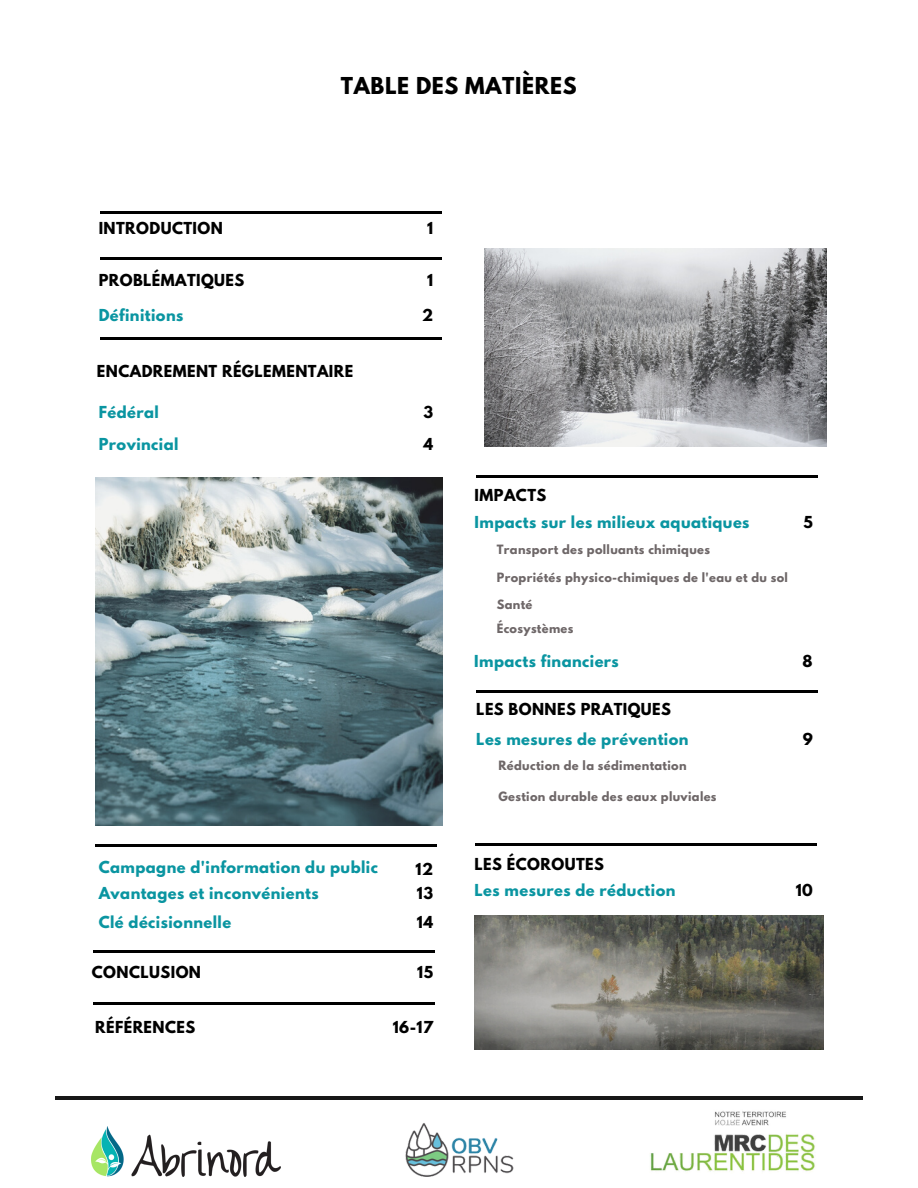
<style>
.page{position:relative;width:918px;height:1188px;background:#fff}
.page>*{position:absolute;margin:0;border:0;box-sizing:border-box;transform-origin:0 0}
.t1{font:700 20.7px "League Spartan";letter-spacing:.03em;color:#000}
.t2{font:700 14.7px "League Spartan";letter-spacing:.03em;color:#0a95a1}
.t3{font:700 14.7px "League Spartan";letter-spacing:.03em;color:#000}
.t4{font:700 11.4px "League Spartan";letter-spacing:.03em;color:#6e6768}
</style>
<div class="page">
<hr style="left:100px;top:211px;width:342px;height:2px;background:#000">
<img style="left:95px;top:478px;width:348px;height:347px">
<img style="left:484px;top:248px;width:342px;height:198px">
<img style="left:475px;top:916px;width:348px;height:134px">
<hr style="left:476px;top:476px;width:342px;height:2px;background:#000">
<hr style="left:100px;top:338px;width:342px;height:2px;background:#000">
<hr style="left:476px;top:690px;width:342px;height:3px;background:#000">
<hr style="left:95px;top:845px;width:342px;height:2px;background:#000">
<hr style="left:55px;top:1096px;width:808px;height:4px;background:#181818">
<hr style="left:93px;top:950px;width:342px;height:2px;background:#000">
<hr style="left:93px;top:1002px;width:342px;height:2px;background:#000">
<hr style="left:475px;top:844px;width:342px;height:2px;background:#000">
<hr style="left:100px;top:257px;width:342px;height:2px;background:#000">
<img style="left:405px;top:1123px;width:109px;height:53px">
<img style="left:650px;top:1111px;width:165px;height:61px">
<img style="left:92px;top:1127px;width:189px;height:49px">
<p class="t1" style="left:341px;top:75px;width:237px">TABLE DES MATIÈRES</p>
<p class="t3" style="left:99px;top:221px;width:126px">INTRODUCTION</p>
<p class="t3" style="left:427px;top:221px;width:8px">1</p>
<p class="t3" style="left:99px;top:273px;width:147px">PROBLÉMATIQUES</p>
<p class="t3" style="left:427px;top:273px;width:8px">1</p>
<p class="t2" style="left:99px;top:308px;width:86px">Définitions</p>
<p class="t3" style="left:97px;top:363px;width:258px">ENCADREMENT RÉGLEMENTAIRE</p>
<p class="t3" style="left:422px;top:308px;width:13px">2</p>
<p class="t2" style="left:99px;top:405px;width:62px">Fédéral</p>
<p class="t2" style="left:99px;top:436px;width:81px">Provincial</p>
<p class="t3" style="left:423px;top:436px;width:11px">4</p>
<p class="t3" style="left:423px;top:405px;width:11px">3</p>
<p class="t2" style="left:99px;top:860px;width:281px">Campagne d'information du public</p>
<p class="t3" style="left:416px;top:861px;width:19px">12</p>
<p class="t2" style="left:99px;top:886px;width:221px">Avantages et inconvénients</p>
<p class="t3" style="left:417px;top:886px;width:18px">13</p>
<p class="t2" style="left:99px;top:915px;width:134px">Clé décisionnelle</p>
<p class="t3" style="left:92px;top:964px;width:111px">CONCLUSION</p>
<p class="t3" style="left:417px;top:915px;width:18px">14</p>
<p class="t3" style="left:417px;top:964px;width:17px">15</p>
<p class="t3" style="left:95px;top:1020px;width:102px">RÉFÉRENCES</p>
<p class="t3" style="left:393px;top:1020px;width:42px">16-17</p>
<p class="t3" style="left:475px;top:488px;width:73px">IMPACTS</p>
<p class="t2" style="left:475px;top:514px;width:276px">Impacts sur les milieux aquatiques</p>
<p class="t4" style="left:497px;top:544px;width:215px">Transport des polluants chimiques</p>
<p class="t4" style="left:497px;top:572px;width:293px">Propriétés physico-chimiques de l'eau et du sol</p>
<p class="t4" style="left:497px;top:623px;width:78px">Écosystèmes</p>
<p class="t4" style="left:497px;top:599px;width:37px">Santé</p>
<p class="t2" style="left:474px;top:654px;width:146px">Impacts financiers</p>
<p class="t3" style="left:476px;top:702px;width:196px">LES BONNES PRATIQUES</p>
<p class="t2" style="left:476px;top:732px;width:214px">Les mesures de prévention</p>
<p class="t4" style="left:498px;top:760px;width:190px">Réduction de la sédimentation</p>
<p class="t4" style="left:498px;top:791px;width:220px">Gestion durable des eaux pluviales</p>
<p class="t3" style="left:804px;top:514px;width:11px">5</p>
<p class="t3" style="left:803px;top:654px;width:12px">8</p>
<p class="t3" style="left:803px;top:732px;width:12px">9</p>
<p class="t3" style="left:475px;top:857px;width:131px">LES ÉCOROUTES</p>
<p class="t2" style="left:475px;top:883px;width:202px">Les mesures de réduction</p>
<p class="t3" style="left:796px;top:883px;width:19px">10</p>
</div>
